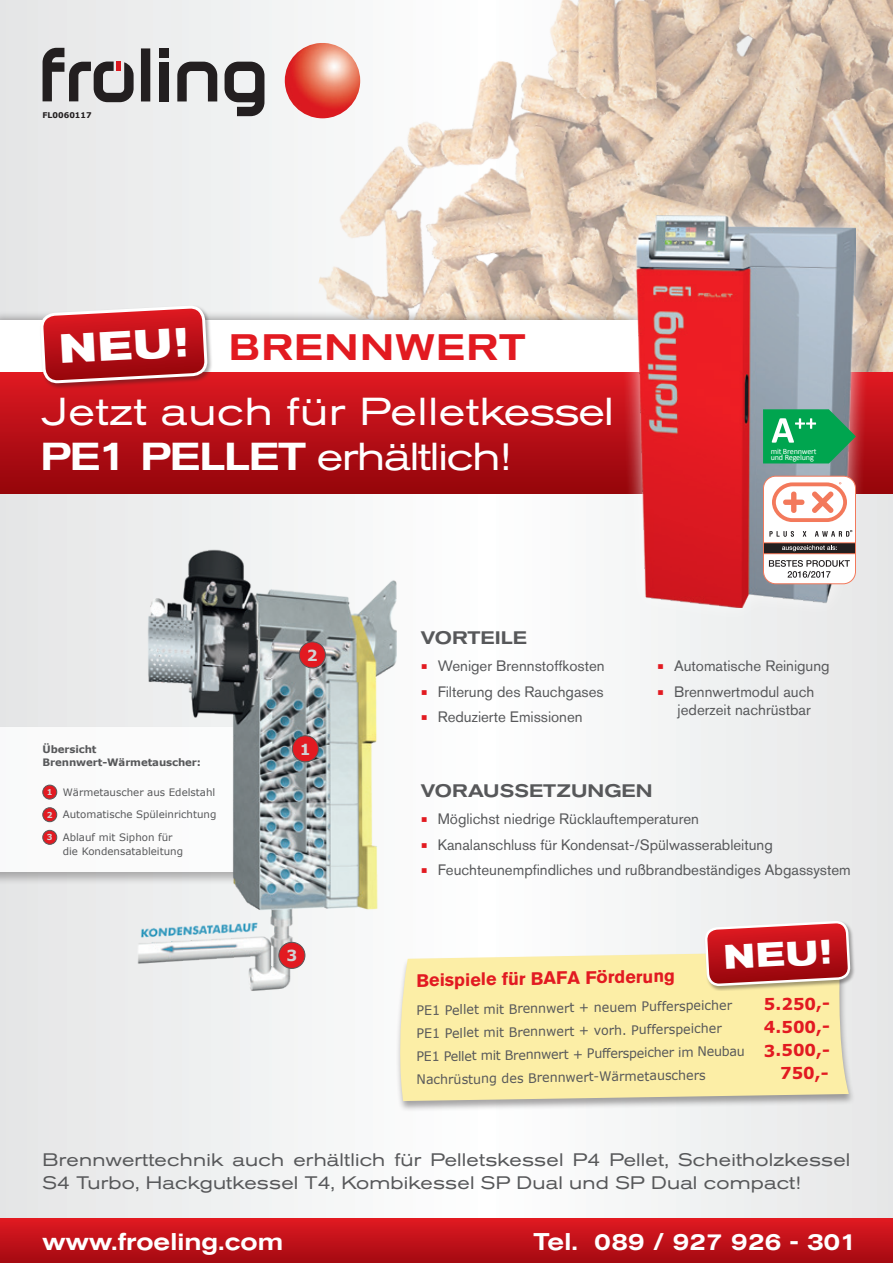
<style>
.page{position:relative;width:893px;height:1263px;background:#fff}
.page>*{position:absolute;margin:0;border:0;box-sizing:border-box;transform-origin:0 0}
.t1{font:700 expanded 40.5px "Akzidenz Grotesk BQ";color:#fff}
.t2{font:expanded 38.7px/44.8px "Akzidenz Grotesk BQ";letter-spacing:-.015em;color:#fff}
.t3{font:500 expanded 36.45px "Akzidenz Grotesk BQ";letter-spacing:.04em;color:#e21a21}
.t4{font:700 expanded 33.9px "Akzidenz Grotesk BQ";color:#fff}
.t5{font:500 expanded 24px "Akzidenz Grotesk BQ";color:#fff;scale:.93 1}
.t6{font:expanded 18px/22.5px "Akzidenz Grotesk BQ";letter-spacing:.01em;color:#57585a}
.t7{font:700 18px "Akzidenz Grotesk BQ";color:#e21a21}
.t8{font:500 expanded 18px "Akzidenz Grotesk BQ";color:#57585a}
.t9{font:700 16.35px "Verdana";color:#e21a21}
.t10{font:700 15.3px "Verdana";color:#d1d3d4}
.t11{font:15px "Akzidenz Grotesk BQ";color:#57585a}
.t12{font:13.05px "Verdana";color:#57585a}
.t13{font:10.2px "Verdana";color:#57585a}
.t14{font:700 10.2px "Verdana";letter-spacing:-.01em;color:#57585a}
.t15{font:700 8.25px "Verdana";color:#d1d3d4}
.t16{font:8.1px/6.8px "Calibri";letter-spacing:-.02em;color:#fff}
.t17{font:700 7.8px "Verdana";color:#231f20}
.s1{font-weight:500}
.s2{font-weight:500;font-size:41.7px}
.s3{font-size:21px;color:#e21a21}
</style>
<div class="page">
<div style="left:0;top:0;width:893px;height:1263px;background:linear-gradient(to right,#eff0f1,#f3f4f4)"></div>
<img style="left:296px;top:0;width:597px;height:372px">
<div style="left:0;top:310px;width:666px;height:69px;background:#231f20;opacity:.4"></div>
<div style="left:0;top:320px;width:649px;height:52px;background:#fff"></div>
<svg style="left:307px;top:937px;width:586px;height:179px;fill:#fceea6"></svg>
<div style="left:0;top:725px;width:284px;height:161px;background:#231f20;opacity:.4"></div>
<div style="left:0;top:727px;width:270px;height:144px;background:#fff"></div>
<img style="left:134px;top:546px;width:262px;height:456px">
<div style="left:292px;top:736px;width:26px;height:26px;background:#e21a21;border-radius:50%"></div>
<div style="left:292px;top:735px;width:27px;height:27px;border:1px solid #57585a;border-radius:50%"></div>
<div style="left:299px;top:642px;width:26px;height:26px;background:#e21a21;border-radius:50%"></div>
<div style="left:299px;top:641px;width:27px;height:27px;border:1px solid #57585a;border-radius:50%"></div>
<div style="left:279px;top:942px;width:26px;height:26px;background:#e21a21;border-radius:50%"></div>
<div style="left:278px;top:942px;width:27px;height:27px;border:1px solid #57585a;border-radius:50%"></div>
<div style="left:43px;top:785px;width:14px;height:14px;background:#e21a21;border-radius:50%"></div>
<div style="left:43px;top:785px;width:14px;height:14px;border:1px solid #57585a;border-radius:50%"></div>
<div style="left:43px;top:808px;width:14px;height:14px;background:#e21a21;border-radius:50%"></div>
<div style="left:43px;top:807px;width:14px;height:15px;border:1px solid #57585a;border-radius:50%"></div>
<div style="left:43px;top:830px;width:14px;height:14px;background:#e21a21;border-radius:50%"></div>
<div style="left:43px;top:830px;width:14px;height:14px;border:1px solid #57585a;border-radius:50%"></div>
<div style="left:0;top:1218px;width:893px;height:45px;background:linear-gradient(to bottom,#e01a22,#a40911)"></div>
<div style="left:704px;top:920px;width:151px;height:71px;background:#231f20;opacity:.4"></div>
<svg style="left:706px;top:838px;width:143px;height:231px;background:#e5baa3"></svg>
<div style="left:0;top:372px;width:893px;height:121px;background:linear-gradient(to bottom,#df1a22,#93050b)"></div>
<div style="left:619px;top:198px;width:254px;height:426px;background:#fff;opacity:.75"></div>
<img style="left:636px;top:216px;width:220px;height:391px">
<div style="left:40px;top:305px;width:173px;height:84px;background:#231f20;opacity:.4"></div>
<svg style="left:41px;top:206px;width:165px;height:277px;background:#cd696e"></svg>
<div style="left:763px;top:476px;width:92px;height:108px;background:#fff;border-radius:12px"></div>
<div style="left:763px;top:476px;width:93px;height:108px;border:1px solid #f3795b;border-radius:12px"></div>
<svg style="left:769px;top:531px;width:25px;height:6px"></svg>
<svg style="left:803px;top:531px;width:3px;height:6px"></svg>
<svg style="left:815px;top:530px;width:37px;height:7px"></svg>
<svg style="left:772px;top:482px;width:75px;height:40px"></svg>
<div style="left:763px;top:543px;width:92px;height:11px;background:#231f20"></div>
<div style="left:763px;top:542px;width:93px;height:12px;border:1px solid #f3795b"></div>
<svg style="left:782px;top:545px;width:55px;height:6px"></svg>
<svg style="left:769px;top:560px;width:81px;height:18px"></svg>
<svg style="left:763px;top:409px;width:93px;height:54px;background:#28a260"></svg>
<div style="left:141px;top:48px;width:9px;height:53px;background:#231f20"></div>
<svg style="left:225px;top:62px;width:39px;height:54px"></svg>
<svg style="left:177px;top:62px;width:40px;height:39px;background:#7f7e7e"></svg>
<svg style="left:43px;top:48px;width:91px;height:54px;background:#979394"></svg>
<div style="left:159px;top:62px;width:9px;height:39px;background:#231f20"></div>
<div style="left:159px;top:48px;width:9px;height:10px;background:#231f20"></div>
<img style="left:285px;top:43px;width:75px;height:75px;border-radius:37px">
<p class="t17" style="left:43px;top:110px;width:51px">FL0060117</p>
<p class="t1" style="left:58px;top:325px;width:130px;rotate:-3deg">NEU!</p>
<p class="t3" style="left:229px;top:326px;width:298px">BRENNWERT</p>
<p class="t2" style="left:40px;top:389px;width:575px">Jetzt auch für Pelletkessel<br><span class="s1">PE</span><span class="s2">1</span> <span class="s1">PELLET</span> erhältlich!</p>
<p class="t16" style="left:771px;top:447px;width:47px">mit Brennwert und Regelung</p>
<p class="t10" style="left:307px;top:644px;width:12px">2</p>
<p class="t8" style="left:421px;top:627px;width:108px">VORTEILE</p>
<p class="t11" style="left:421px;top:657px;width:185px"><span class="s3">•</span> Weniger Brennstoffkosten</p>
<p class="t11" style="left:421px;top:682px;width:184px"><span class="s3">•</span> Filterung des Rauchgases</p>
<p class="t11" style="left:421px;top:708px;width:163px"><span class="s3">•</span> Reduzierte Emissionen</p>
<p class="t11" style="left:657px;top:657px;width:174px"><span class="s3">•</span> Automatische Reinigung</p>
<p class="t11" style="left:657px;top:682px;width:159px"><span class="s3">•</span> Brennwertmodul auch</p>
<p class="t11" style="left:678px;top:700px;width:135px">jederzeit nachrüstbar</p>
<p class="t14" style="left:43px;top:742px;width:56px">Übersicht</p>
<p class="t14" style="left:43px;top:755px;width:160px">Brennwert-Wärmetauscher:</p>
<p class="t13" style="left:63px;top:785px;width:154px">Wärmetauscher aus Edelstahl</p>
<p class="t13" style="left:63px;top:808px;width:155px">Automatische Spüleinrichtung</p>
<p class="t13" style="left:63px;top:830px;width:111px">Ablauf mit Siphon für</p>
<p class="t13" style="left:63px;top:844px;width:122px">die Kondensatableitung</p>
<p class="t15" style="left:47px;top:786px;width:7px">1</p>
<p class="t15" style="left:47px;top:809px;width:7px">2</p>
<p class="t15" style="left:47px;top:832px;width:7px">3</p>
<p class="t10" style="left:300px;top:738px;width:12px">1</p>
<p class="t10" style="left:286px;top:945px;width:12px">3</p>
<p class="t8" style="left:421px;top:780px;width:233px">VORAUSSETZUNGEN</p>
<p class="t11" style="left:421px;top:810px;width:280px"><span class="s3">•</span> Möglichst niedrige Rücklauftemperaturen</p>
<p class="t11" style="left:421px;top:835px;width:353px"><span class="s3">•</span> Kanalanschluss für Kondensat-/Spülwasserableitung</p>
<p class="t11" style="left:421px;top:860px;width:431px"><span class="s3">•</span> Feuchteunempfindliches und rußbrandbeständiges Abgassystem</p>
<p class="t4" style="left:723px;top:937px;width:108px;rotate:-3deg">NEU!</p>
<p class="t7" style="left:416px;top:970px;width:260px;rotate:-1deg">Beispiele für BAFA Förderung</p>
<p class="t12" style="left:416px;top:1001px;width:317px;rotate:-1deg">PE1 Pellet mit Brennwert + neuem Pufferspeicher</p>
<p class="t9" style="left:764px;top:993px;width:67px;rotate:-1deg">5.250,-</p>
<p class="t12" style="left:416px;top:1024px;width:307px;rotate:-1deg">PE1 Pellet mit Brennwert + vorh. Pufferspeicher</p>
<p class="t9" style="left:764px;top:1016px;width:67px;rotate:-1deg">4.500,-</p>
<p class="t12" style="left:416px;top:1048px;width:330px;rotate:-1deg">PE1 Pellet mit Brennwert + Pufferspeicher im Neubau</p>
<p class="t9" style="left:764px;top:1039px;width:67px;rotate:-1deg">3.500,-</p>
<p class="t12" style="left:416px;top:1071px;width:291px;rotate:-1deg">Nachrüstung des Brennwert-Wärmetauschers</p>
<p class="t9" style="left:780px;top:1062px;width:50px;rotate:-1deg">750,-</p>
<p class="t6" style="left:43px;top:1149px;width:809px">Brennwerttechnik auch erhältlich für Pelletskessel P4 Pellet, Scheitholzkessel<br>S4 Turbo, Hackgutkessel T4, Kombikessel SP Dual und SP Dual compact!</p>
<p class="t5" style="left:43px;top:1227px;width:260px">www.froeling.com</p>
<p class="t5" style="left:533px;top:1227px;width:350px">Tel. 089 / 927 926 - 301</p>
</div>
